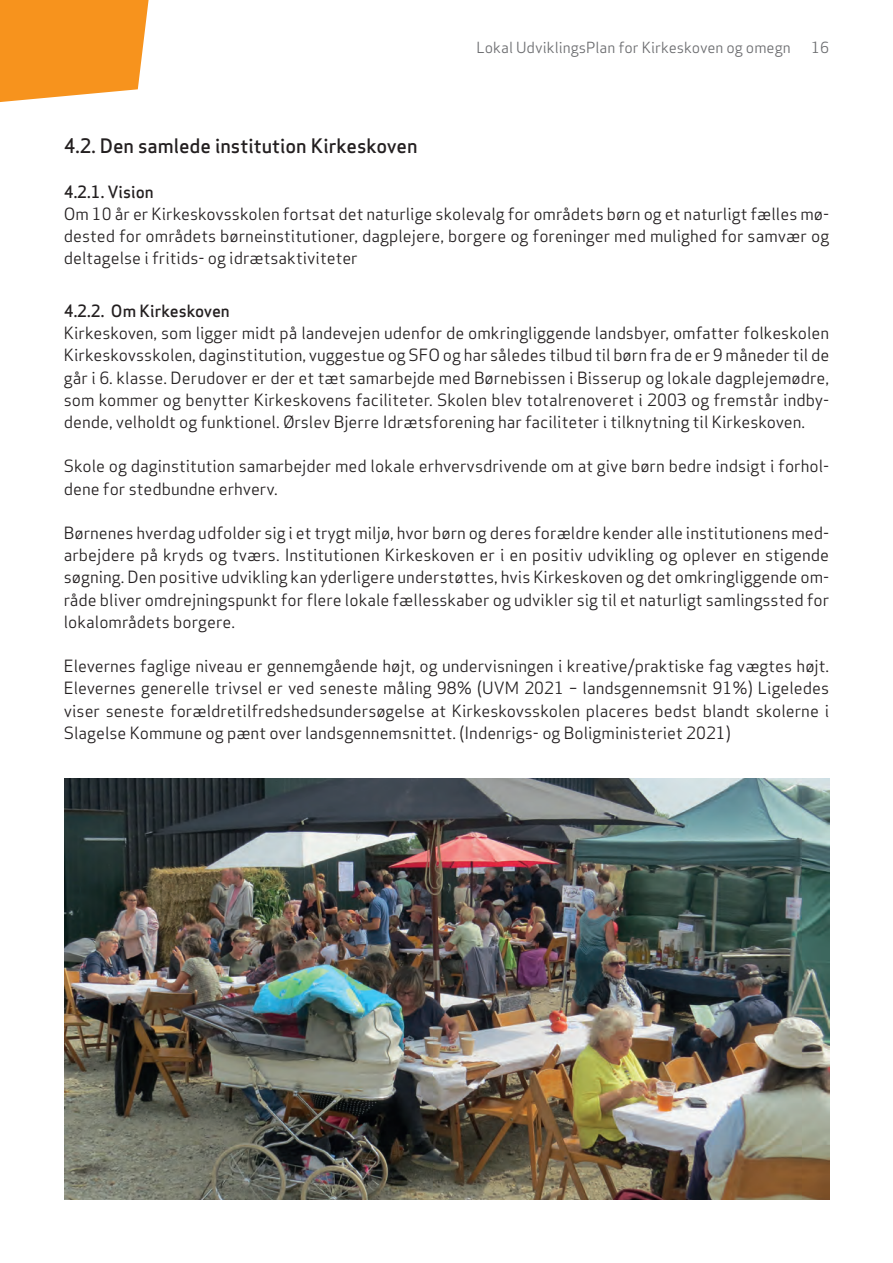
<style>
.page{position:relative;width:893px;height:1263px;background:#fff}
.page>*{position:absolute;margin:0;border:0;box-sizing:border-box;transform-origin:0 0}
.t1{font:500 19.5px "Apex Sans";color:#231f20}
.t2{font:16.5px/22.2px "Apex Sans";color:#231f20;text-align:justify}
.t3{font:500 16.5px "Apex Sans";color:#231f20}
.t4{font:15px "Apex Sans";color:#6c6d70}
</style>
<div class="page">
<img style="left:64px;top:778px;width:765px;height:421px">
<svg style="left:0;top:0;width:149px;height:102px;background:#f79d33"></svg>
<p class="t4" style="left:476px;top:35px;width:316px">Lokal UdviklingsPlan for Kirkeskoven og omegn</p>
<p class="t4" style="left:811px;top:35px;width:19px">16</p>
<p class="t1" style="left:64px;top:129px;width:355px">4.2. Den samlede institution Kirkeskoven</p>
<p class="t3" style="left:64px;top:177px;width:91px">4.2.1. Vision</p>
<p class="t2" style="left:64px;top:201px;width:767px">Om 10 år er Kirkeskovsskolen fortsat det naturlige skolevalg for områdets børn og et naturligt fælles mø&shy;dested for områdets børneinstitutioner, dagplejere, borgere og foreninger med mulighed for samvær og deltagelse i fritids- og idrætsaktiviteter</p>
<p class="t3" style="left:64px;top:296px;width:168px">4.2.2. Om Kirkeskoven</p>
<p class="t2" style="left:64px;top:321px;width:767px">Kirkeskoven, som ligger midt på landevejen udenfor de omkringliggende landsbyer, omfatter folkeskolen Kirkeskovsskolen, daginstitution, vuggestue og SFO og har således tilbud til børn fra de er 9 måneder til de går i 6. klasse. Derudover er der et tæt samarbejde med Børnebissen i Bisserup og lokale dagplejemødre, som kommer og benytter Kirkeskovens faciliteter. Skolen blev totalrenoveret i 2003 og fremstår indby&shy;dende, velholdt og funktionel. Ørslev Bjerre Idrætsforening har faciliteter i tilknytning til Kirkeskoven.</p>
<p class="t2" style="left:64px;top:454px;width:767px">Skole og daginstitution samarbejder med lokale erhvervsdrivende om at give børn bedre indsigt i forhol&shy;dene for stedbundne erhverv.</p>
<p class="t2" style="left:64px;top:520px;width:767px">Børnenes hverdag udfolder sig i et trygt miljø, hvor børn og deres forældre kender alle institutionens med&shy;arbejdere på kryds og tværs. Institutionen Kirkeskoven er i en positiv udvikling og oplever en stigende søgning. Den positive udvikling kan yderligere understøttes, hvis Kirkeskoven og det omkringliggende om&shy;råde bliver omdrejningspunkt for flere lokale fællesskaber og udvikler sig til et naturligt samlingssted for lokalområdets borgere.</p>
<p class="t2" style="left:64px;top:653px;width:767px">Elevernes faglige niveau er gennemgående højt, og undervisningen i kreative/praktiske fag vægtes højt.<br>Elevernes generelle trivsel er ved seneste måling 98% (UVM 2021 – landsgennemsnit 91%) Ligeledes viser seneste forældretilfredshedsundersøgelse at Kirkeskovsskolen placeres bedst blandt skolerne i Slagelse Kommune og pænt over landsgennemsnittet. (Indenrigs- og Boligministeriet 2021)</p>
</div>
